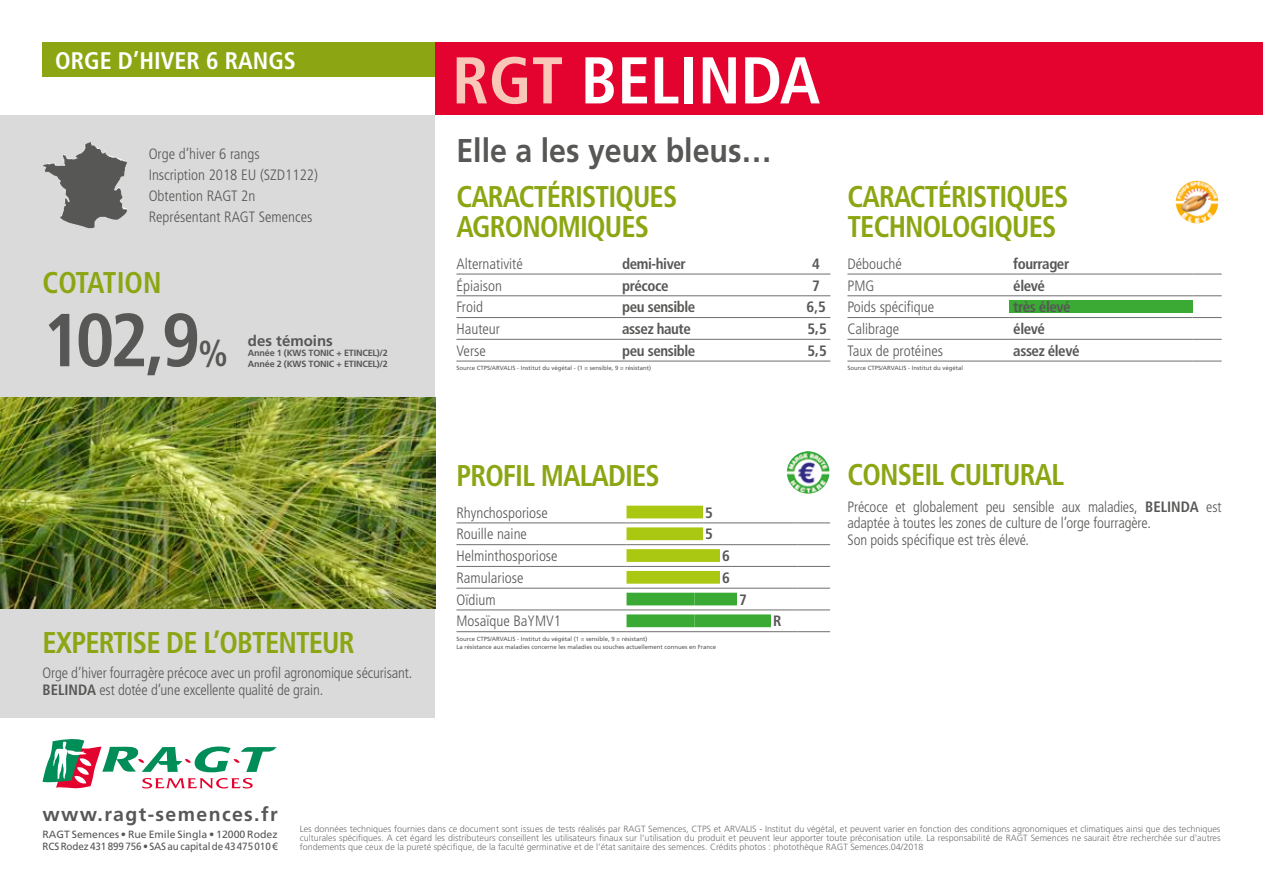
<style>
.page{position:relative;width:1263px;height:893px;background:#fff}
.page>*{position:absolute;margin:0;border:0;box-sizing:border-box;transform-origin:0 0}
.t1{font:700 condensed 75px "Frutiger LT Std";color:#575756}
.t2{font:700 condensed 66px "Frutiger LT Std";color:#fff}
.t3{font:700 33px "Frutiger LT Std";color:#575756;scale:.92 1}
.t4{font:700 condensed 30px/30px "Frutiger LT Std";letter-spacing:-.03em;color:#8ba612;scale:.95 1}
.t5{font:700 condensed 30px "Frutiger LT Std";color:#8ba612;scale:.95 1}
.t6{font:700 condensed 24px "Frutiger LT Std";color:#fff}
.t7{font:700 19.5px "Frutiger LT Std";letter-spacing:.07em;color:#575756}
.t8{font:300 condensed 15px/21px "Frutiger LT Std";color:#575756}
.t9{font:700 condensed 15px "Frutiger LT Std";letter-spacing:-.03em;color:#575756}
.t10{font:700 15px "Frutiger LT Std";color:#575756}
.t11{font:10.5px/12.6px "Frutiger LT Std";color:#575756}
.t12{font:300 9px/9px "Frutiger LT Std";color:#706f6f;text-align:justify}
.t13{font:700 9px/10.5px "Frutiger LT Std";letter-spacing:-.02em;color:#575756}
.t14{font:6px/7.5px "Frutiger LT Std";color:#575756}
.s1{color:#f9c6ba}
.s2{font-size:36px}
.s3{font-size:14.25px}
.s4{font-weight:700}
</style>
<div class="page">
<svg style="left:43px;top:739px;width:233px;height:50px"></svg>
<div style="left:0;top:115px;width:435px;height:603px;background:#dadada"></div>
<div style="left:43px;top:43px;width:392px;height:34px;background:#8ba612"></div>
<div style="left:435px;top:43px;width:828px;height:72px;background:#e4032e"></div>
<hr style="left:456px;top:361px;width:162px;height:1px;background:#706f6f">
<hr style="left:618px;top:361px;width:184px;height:1px;background:#706f6f">
<svg style="left:802px;top:361px;width:28px;height:1px"></svg>
<hr style="left:456px;top:339px;width:162px;height:1px;background:#706f6f">
<hr style="left:618px;top:339px;width:184px;height:1px;background:#706f6f">
<svg style="left:802px;top:339px;width:28px;height:1px"></svg>
<hr style="left:456px;top:317px;width:162px;height:1px;background:#706f6f">
<hr style="left:618px;top:317px;width:184px;height:1px;background:#706f6f">
<svg style="left:802px;top:317px;width:28px;height:1px"></svg>
<hr style="left:456px;top:296px;width:162px;height:1px;background:#706f6f">
<hr style="left:618px;top:296px;width:184px;height:1px;background:#706f6f">
<svg style="left:802px;top:296px;width:28px;height:1px"></svg>
<hr style="left:456px;top:274px;width:162px;height:1px;background:#706f6f">
<hr style="left:618px;top:274px;width:184px;height:1px;background:#706f6f">
<svg style="left:802px;top:274px;width:28px;height:1px"></svg>
<img style="left:787px;top:451px;width:42px;height:43px;border-radius:21px">
<hr style="left:456px;top:588px;width:170px;height:1px;background:#706f6f">
<hr style="left:626px;top:588px;width:172px;height:1px;background:#706f6f">
<hr style="left:798px;top:588px;width:32px;height:1px;background:#706f6f">
<hr style="left:456px;top:610px;width:170px;height:1px;background:#706f6f">
<hr style="left:626px;top:610px;width:172px;height:1px;background:#706f6f">
<hr style="left:798px;top:610px;width:32px;height:1px;background:#706f6f">
<hr style="left:456px;top:631px;width:170px;height:1px;background:#706f6f">
<hr style="left:626px;top:631px;width:172px;height:1px;background:#706f6f">
<hr style="left:798px;top:631px;width:32px;height:1px;background:#706f6f">
<hr style="left:456px;top:544px;width:170px;height:1px;background:#706f6f">
<hr style="left:456px;top:566px;width:170px;height:1px;background:#706f6f">
<hr style="left:626px;top:566px;width:172px;height:1px;background:#706f6f">
<hr style="left:798px;top:566px;width:32px;height:1px;background:#706f6f">
<hr style="left:456px;top:523px;width:170px;height:1px;background:#706f6f">
<svg style="left:626px;top:506px;width:204px;height:56px"></svg>
<div style="left:720px;top:549px;width:85px;height:13px;background:#fff"></div>
<svg style="left:626px;top:571px;width:94px;height:13px"></svg>
<svg style="left:626px;top:593px;width:111px;height:12px"></svg>
<svg style="left:626px;top:614px;width:145px;height:13px;background:#41ad3c"></svg>
<img style="left:1176px;top:181px;width:42px;height:42px;border-radius:21px">
<div style="left:1009px;top:300px;width:184px;height:13px;background:#3aaa35"></div>
<hr style="left:847px;top:361px;width:162px;height:1px;background:#706f6f">
<hr style="left:1009px;top:361px;width:184px;height:1px;background:#706f6f">
<svg style="left:1193px;top:361px;width:29px;height:1px"></svg>
<hr style="left:847px;top:274px;width:162px;height:1px;background:#706f6f">
<hr style="left:1009px;top:274px;width:184px;height:1px;background:#706f6f">
<svg style="left:1193px;top:274px;width:29px;height:1px"></svg>
<hr style="left:847px;top:339px;width:162px;height:1px;background:#706f6f">
<hr style="left:1009px;top:339px;width:184px;height:1px;background:#706f6f">
<svg style="left:1193px;top:339px;width:29px;height:1px"></svg>
<hr style="left:847px;top:317px;width:162px;height:1px;background:#706f6f">
<hr style="left:1009px;top:317px;width:184px;height:1px;background:#706f6f">
<svg style="left:1193px;top:317px;width:29px;height:1px"></svg>
<hr style="left:847px;top:296px;width:162px;height:1px;background:#706f6f">
<hr style="left:1009px;top:296px;width:184px;height:1px;background:#706f6f">
<svg style="left:1193px;top:296px;width:29px;height:1px"></svg>
<img style="left:43px;top:142px;width:85px;height:86px">
<img style="left:0;top:398px;width:435px;height:210px">
<h3 class="t6" style="left:55px;top:46px;width:242px">ORGE D’HIVER 6 RANGS</h3>
<h2 class="t2" style="left:452px;top:41px;width:369px"><span class="s1">RGT</span> BELINDA</h2>
<h3 class="t8" style="left:149px;top:143px;width:171px">Orge d’hiver 6 rangs<br>Inscription 2018 EU (SZD1122)<br>Obtention RAGT 2n<br>Représentant RAGT Semences</h3>
<h3 class="t5" style="left:43px;top:265px;width:127px">COTATION</h3>
<h1 class="t1" style="left:43px;top:296px;width:187px">102,9<span class="s2">%</span></h1>
<h3 class="t10" style="left:248px;top:332px;width:87px">des témoins</h3>
<p class="t13" style="left:248px;top:348px;width:142px">Année 1 (KWS TONIC + ETINCEL)/2<br>Année 2 (KWS TONIC + ETINCEL)/2</p>
<h3 class="t3" style="left:456px;top:131px;width:344px">Elle a les yeux bleus…</h3>
<h3 class="t4" style="left:456px;top:182px;width:234px">CARACTÉRISTIQUES<br>AGRONOMIQUES</h3>
<h3 class="t8" style="left:456px;top:253px;width:68px">Alternativité</h3>
<h3 class="t9" style="left:622px;top:255px;width:65px">demi-hiver</h3>
<h3 class="t9" style="left:812px;top:255px;width:9px">4</h3>
<h3 class="t8" style="left:456px;top:275px;width:47px">Épiaison</h3>
<h3 class="t9" style="left:622px;top:276px;width:48px">précoce</h3>
<h3 class="t9" style="left:812px;top:276px;width:9px">7</h3>
<h3 class="t8" style="left:456px;top:297px;width:28px">Froid</h3>
<h3 class="t9" style="left:622px;top:298px;width:75px">peu sensible</h3>
<h3 class="t9" style="left:806px;top:298px;width:21px">6<span class="s3">,</span>5</h3>
<h3 class="t8" style="left:456px;top:319px;width:45px">Hauteur</h3>
<h3 class="t9" style="left:622px;top:320px;width:70px">assez haute</h3>
<h3 class="t9" style="left:807px;top:320px;width:21px">5,5</h3>
<h3 class="t8" style="left:456px;top:340px;width:31px">Verse</h3>
<h3 class="t9" style="left:622px;top:342px;width:75px">peu sensible</h3>
<h3 class="t9" style="left:807px;top:342px;width:21px">5,5</h3>
<p class="t14" style="left:456px;top:364px;width:196px">Source CTPS/ARVALIS - Institut du végétal - (1 = sensible, 9 = résistant)</p>
<h3 class="t4" style="left:847px;top:182px;width:234px">CARACTÉRISTIQUES<br>TECHNOLOGIQUES</h3>
<h3 class="t8" style="left:847px;top:253px;width:56px">Débouché</h3>
<h3 class="t9" style="left:1013px;top:255px;width:57px">fourrager</h3>
<h3 class="t8" style="left:847px;top:275px;width:28px">PMG</h3>
<h3 class="t9" style="left:1013px;top:276px;width:33px">élevé</h3>
<h3 class="t8" style="left:847px;top:297px;width:88px">Poids spécifique</h3>
<h3 class="t9" style="left:1013px;top:298px;width:59px">très élevé</h3>
<h3 class="t8" style="left:847px;top:319px;width:53px">Calibrage</h3>
<h3 class="t9" style="left:1013px;top:320px;width:33px">élevé</h3>
<h3 class="t8" style="left:847px;top:340px;width:97px">Taux de protéines</h3>
<h3 class="t9" style="left:1013px;top:342px;width:68px">assez élevé</h3>
<p class="t14" style="left:847px;top:364px;width:117px">Source CTPS/ARVALIS - Institut du végétal</p>
<h3 class="t4" style="left:43px;top:628px;width:330px">EXPERTISE DE L’OBTENTEUR</h3>
<h3 class="t8" style="left:43px;top:665px;width:371px;line-height:16.5px">Orge d’hiver fourragère précoce avec un profil agronomique sécurisant.<br><span class="s4">BELINDA</span> est dotée d’une excellente qualité de grain.</h3>
<h3 class="t4" style="left:456px;top:460px;width:216px">PROFIL MALADIES</h3>
<h3 class="t8" style="left:456px;top:502px;width:93px">Rhynchosporiose</h3>
<h3 class="t9" style="left:705px;top:504px;width:9px">5</h3>
<h3 class="t8" style="left:456px;top:524px;width:72px">Rouille naine</h3>
<h3 class="t9" style="left:705px;top:525px;width:9px">5</h3>
<h3 class="t8" style="left:456px;top:546px;width:103px">Helminthosporiose</h3>
<h3 class="t9" style="left:722px;top:547px;width:9px">6</h3>
<h3 class="t8" style="left:456px;top:567px;width:68px">Ramulariose</h3>
<h3 class="t9" style="left:722px;top:569px;width:9px">6</h3>
<h3 class="t8" style="left:456px;top:589px;width:41px">Oïdium</h3>
<h3 class="t9" style="left:739px;top:591px;width:9px">7</h3>
<h3 class="t8" style="left:456px;top:611px;width:106px">Mosaïque BaYMV1</h3>
<h3 class="t9" style="left:773px;top:612px;width:10px">R</h3>
<p class="t14" style="left:456px;top:635px;width:261px">Source CTPS/ARVALIS - Institut du végétal (1 = sensible, 9 = résistant)<br>La résistance aux maladies concerne les maladies ou souches actuellement connues en France</p>
<h3 class="t4" style="left:847px;top:459px;width:229px">CONSEIL CULTURAL</h3>
<h3 class="t8" style="left:847px;top:498px;width:376px;line-height:16.5px">Précoce et globalement peu sensible aux maladies, <span class="s4">BELINDA</span> est adaptée à toutes les zones de culture de l’orge fourragère.<br>Son poids spécifique est très élevé.</h3>
<h3 class="t7" style="left:43px;top:803px;width:237px">www.ragt-semences.fr</h3>
<p class="t11" style="left:43px;top:828px;width:237px">RAGT Semences • Rue Emile Singla • 12000 Rodez<br>RCS Rodez 431 899 756 • SAS au capital de 43 475 010 €</p>
<p class="t12" style="left:300px;top:825px;width:922px">Les données techniques fournies dans ce document sont issues de tests réalisés par RAGT Semences, CTPS et ARVALIS - Institut du végétal, et peuvent varier en fonction des conditions agronomiques et climatiques ainsi que des techniques culturales spécifiques. A cet égard les distributeurs conseillent les utilisateurs finaux sur l’utilisation du produit et peuvent leur apporter toute préconisation utile. La responsabilité de RAGT Semences ne saurait être recherchée sur d’autres fondements que ceux de la pureté spécifique, de la faculté germinative et de l’état sanitaire des semences. Crédits photos : photothèque RAGT Semences.04/2018</p>
</div>
